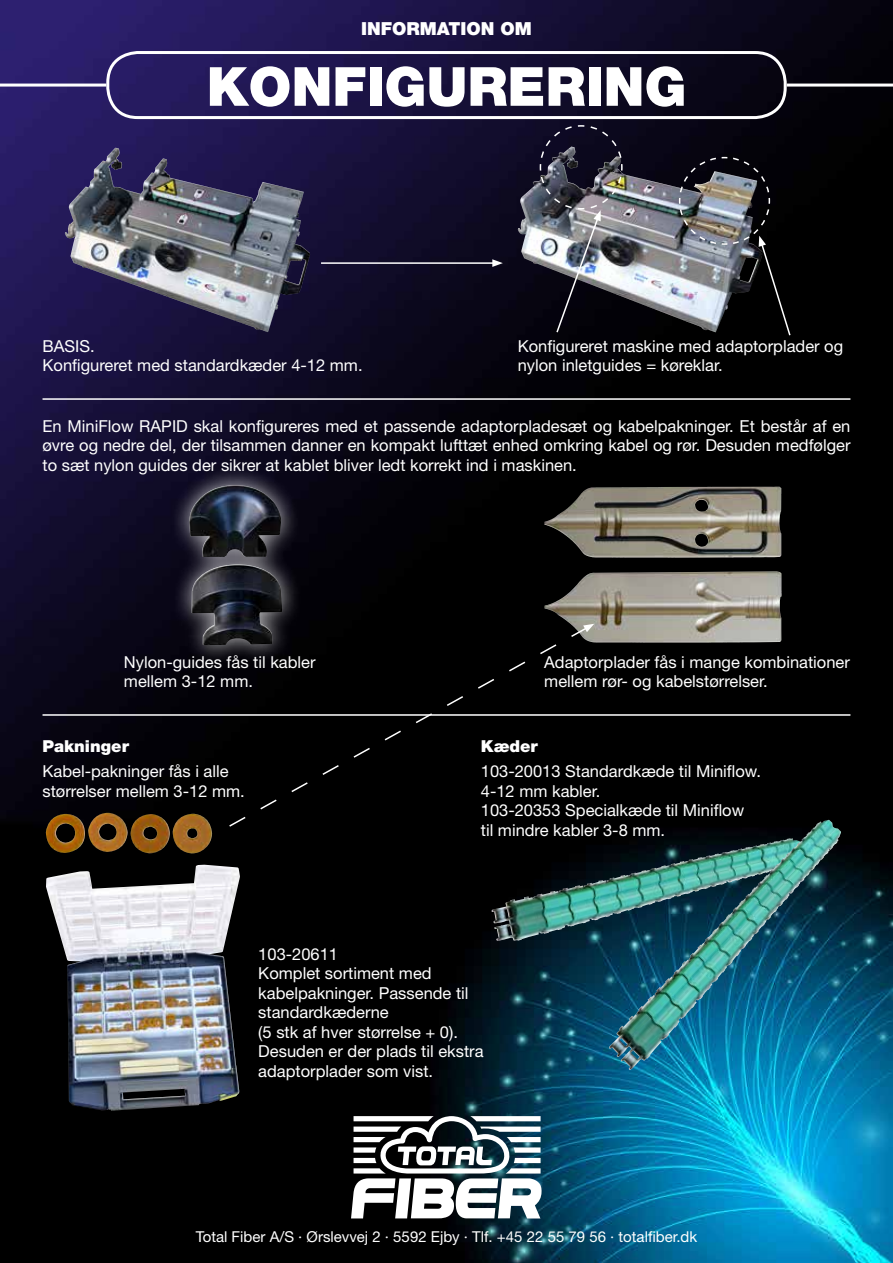
<style>
.page{position:relative;width:893px;height:1263px;background:#fff}
.page>*{position:absolute;margin:0;border:0;box-sizing:border-box;transform-origin:0 0}
.t1{font:900 54px "Helvetica Neue";color:#fff}
.t2{font:900 18px "Helvetica Neue";color:#fff}
.t3{font:16.5px/19.5px "Helvetica Neue";color:#fff}
.t4{font:900 16.5px "Helvetica Neue";color:#fff}
.t5{font:15px "Helvetica Neue";color:#fff}
</style>
<div class="page">
<img style="left:0;top:0;width:893px;height:1263px">
<svg style="left:351px;top:1116px;width:191px;height:102px"></svg>
<div style="left:106px;top:51px;width:681px;height:68px;border:3px solid #fff;border-radius:30px"></div>
<hr style="left:0;top:84px;width:106px;height:3px;background:#fff">
<hr style="left:787px;top:84px;width:106px;height:3px;background:#fff">
<hr style="left:43px;top:398px;width:807px;height:2px;background:#fff">
<hr style="left:43px;top:714px;width:807px;height:2px;background:#fff">
<img style="left:64px;top:148px;width:246px;height:184px">
<img style="left:518px;top:152px;width:244px;height:180px">
<hr style="left:321px;top:262px;width:174px;height:2px;background:#fff">
<svg style="left:492px;top:259px;width:11px;height:8px"></svg>
<img style="left:678px;top:156px;width:114px;height:181px">
<svg style="left:539px;top:124px;width:84px;height:210px;background:#4c4d57"></svg>
<div style="left:170px;top:466px;width:131px;height:198px;background:#fff;opacity:.75"></div>
<img style="left:189px;top:485px;width:94px;height:160px">
<img style="left:562px;top:487px;width:217px;height:25px">
<img style="left:491px;top:839px;width:118px;height:102px">
<img style="left:46px;top:813px;width:166px;height:41px">
<div style="left:44px;top:862px;width:210px;height:262px;background:#000"></div>
<img style="left:46px;top:865px;width:194px;height:246px">
<div style="left:228px;top:626px;width:361px;height:202px;background:#000"></div>
<svg style="left:583px;top:624px;width:11px;height:8px"></svg>
<img style="left:609px;top:821px;width:215px;height:249px">
<p class="t2" style="left:361px;top:18px;width:172px">INFORMATION OM</p>
<h1 class="t1" style="left:206px;top:54px;width:40px">Konf</h1>
<h1 class="t1" style="left:366px;top:54px;width:322px">igurering</h1>
<p class="t3" style="left:43px;top:336px;width:322px">BASIS.<br>Konfigureret med standardkæder 4-12 mm.</p>
<p class="t3" style="left:518px;top:336px;width:327px">Konfigureret maskine med adaptorplader og nylon inletguides = køreklar.</p>
<p class="t3" style="left:43px;top:416px;width:809px;text-align:justify">En MiniFlow RAPID skal konfigureres med et passende adaptorpladesæt og kabelpakninger. Et består af en øvre og nedre del, der tilsammen danner en kompakt lufttæt enhed omkring kabel og rør. Desuden medfølger to sæt nylon guides der sikrer at kablet bliver ledt korrekt ind i maskinen.</p>
<p class="t3" style="left:124px;top:652px;width:193px">Nylon-guides fås til kabler mellem 3-12 mm.</p>
<p class="t3" style="left:544px;top:652px;width:307px">Adaptorplader fås i mange kombinationer mellem rør- og kabelstørrelser.</p>
<p class="t4" style="left:43px;top:736px;width:88px">Pakninger</p>
<p class="t3" style="left:43px;top:761px;width:204px">Kabel-pakninger fås i alle størrelser mellem 3-12 mm.</p>
<p class="t4" style="left:481px;top:736px;width:59px">Kæder</p>
<p class="t3" style="left:481px;top:761px;width:282px">103-20013 Standardkæde til Miniflow.<br>4-12 mm kabler.<br>103-20353 Specialkæde til Miniflow<br>til mindre kabler 3-8 mm.</p>
<p class="t3" style="left:258px;top:944px;width:227px">103-20611<br>Komplet sortiment med kabelpakninger. Passende til standardkæderne<br>(5 stk af hver størrelse + 0).<br>Desuden er der plads til ekstra adaptorplader som vist.</p>
<p class="t5" style="left:196px;top:1227px;width:503px">Total Fiber A/S · Ørslevvej 2 · 5592 Ejby · Tlf. +45 22 55 79 56 · totalfiber.dk</p>
</div>
